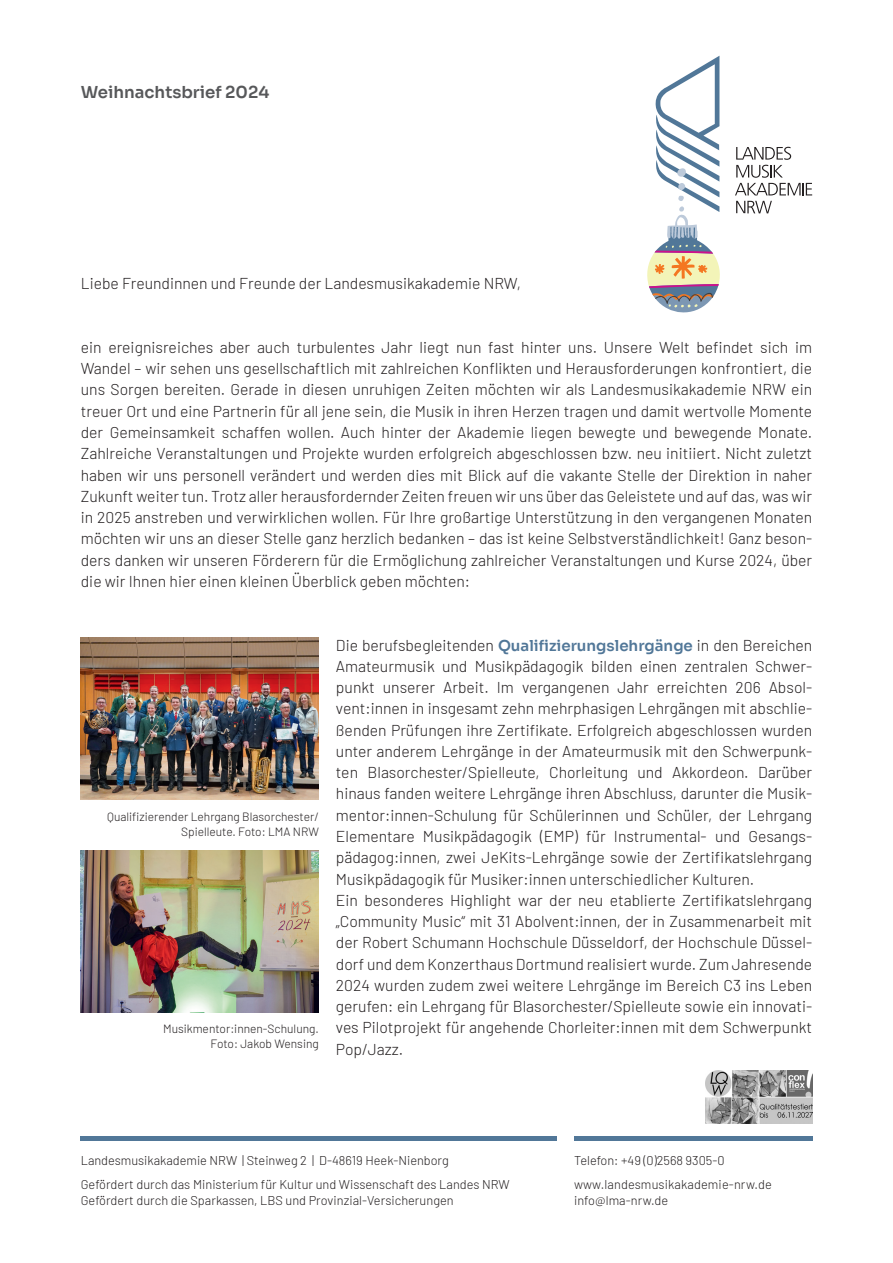
<style>
.page{position:relative;width:893px;height:1263px;background:#fff}
.page>*{position:absolute;margin:0;border:0;box-sizing:border-box;transform-origin:0 0}
.t1{font:600 16.5px "Sora";color:#57585a}
.t2{font:300 15.75px/21.3px "Barlow";color:#231f20;text-align:justify}
.t3{font:300 12.75px/23.9px "Barlow";letter-spacing:.005em;color:#231f20}
.t4{font:300 12.6px "Barlow";letter-spacing:.005em;color:#231f20}
.t5{font:300 12px/15px "Barlow";color:#231f20;text-align:right}
.s1{font-family:"Sora";font-weight:600;font-size:15px;color:#517798}
</style>
<div class="page">
<svg style="left:736px;top:201px;width:36px;height:12px"></svg>
<svg style="left:735px;top:147px;width:77px;height:48px"></svg>
<div style="left:81px;top:1136px;width:476px;height:5px;background:#517798"></div>
<div style="left:574px;top:1136px;width:238px;height:5px;background:#517798"></div>
<img style="left:706px;top:1070px;width:106px;height:53px">
<svg style="left:647px;top:56px;width:73px;height:257px"></svg>
<img style="left:81px;top:638px;width:238px;height:161px">
<img style="left:81px;top:850px;width:238px;height:162px">
<p class="t1" style="left:81px;top:78px;width:190px">Weihnachtsbrief 2024</p>
<p class="t2" style="left:81px;top:272px;width:442px">Liebe Freundinnen und Freunde der Landesmusikakademie NRW,</p>
<p class="t2" style="left:81px;top:335px;width:733px">ein ereignisreiches aber auch turbulentes Jahr liegt nun fast hinter uns. Unsere Welt befindet sich im Wandel – wir sehen uns gesellschaftlich mit zahlreichen Konflikten und Herausforderungen konfrontiert, die uns Sorgen bereiten. Gerade in diesen unruhigen Zeiten möchten wir als Landesmusikakademie NRW ein treuer Ort und eine Partnerin für all jene sein, die Musik in ihren Herzen tragen und damit wertvolle Momente der Gemeinsamkeit schaffen wollen. Auch hinter der Akademie liegen bewegte und bewegende Monate.<br>Zahlreiche Veranstaltungen und Projekte wurden erfolgreich abgeschlossen bzw. neu initiiert. Nicht zuletzt haben wir uns personell verändert und werden dies mit Blick auf die vakante Stelle der Direktion in naher Zukunft weiter tun. Trotz aller herausfordernder Zeiten freuen wir uns über das Geleistete und auf das, was wir in 2025 anstreben und verwirklichen wollen. Für Ihre großartige Unterstützung in den vergangenen Monaten möchten wir uns an dieser Stelle ganz herzlich bedanken – das ist keine Selbstverständlichkeit! Ganz beson&shy;ders danken wir unseren Förderern für die Ermöglichung zahlreicher Veranstaltungen und Kurse 2024, über die wir Ihnen hier einen kleinen Überblick geben möchten:</p>
<p class="t5" style="left:107px;top:808px;width:213px">Qualifizierender Lehrgang Blasorchester/<br>Spielleute. Foto: LMA NRW</p>
<p class="t5" style="left:163px;top:1021px;width:157px">Musikmentor:innen-Schulung.<br>Foto: Jakob Wensing</p>
<p class="t2" style="left:336px;top:633px;width:478px;text-align:left">Die berufsbegleitenden <span class="s1">Qualifizierungslehrgänge</span> in den Bereichen Amateurmusik und Musikpädagogik bilden einen zentralen Schwer&shy;punkt unserer Arbeit. Im vergangenen Jahr erreichten 206 Absol&shy;vent:innen in insgesamt zehn mehrphasigen Lehrgängen mit abschlie&shy;ßenden Prüfungen ihre Zertifikate. Erfolgreich abgeschlossen wurden unter anderem Lehrgänge in der Amateurmusik mit den Schwerpunk&shy;ten Blasorchester/Spielleute, Chorleitung und Akkordeon. Darüber hinaus fanden weitere Lehrgänge ihren Abschluss, darunter die Musik&shy;mentor:innen-Schulung für Schülerinnen und Schüler, der Lehrgang Elementare Musikpädagogik (EMP) für Instrumental- und Gesangs&shy;pädagog:innen, zwei JeKits-Lehrgänge sowie der Zertifikatslehrgang Musikpädagogik für Musiker:innen unterschiedlicher Kulturen.<br>Ein besonderes Highlight war der neu etablierte Zertifikatslehrgang „Community Music“ mit 31 Abolvent:innen, der in Zusammenarbeit mit der Robert Schumann Hochschule Düsseldorf, der Hochschule Düssel&shy;dorf und dem Konzerthaus Dortmund realisiert wurde. Zum Jahresende 2024 wurden zudem zwei weitere Lehrgänge im Bereich C3 ins Leben gerufen: ein Lehrgang für Blasorchester/Spielleute sowie ein innovati&shy;ves Pilotprojekt für angehende Chorleiter:innen mit dem Schwerpunkt Pop/Jazz.</p>
<p class="t3" style="left:81px;top:1148px;width:430px">Landesmusikakademie NRW | Steinweg 2 | D-48619 Heek-Nienborg<br>Gefördert durch das Ministerium für Kultur und Wissenschaft des Landes NRW</p>
<p class="t3" style="left:81px;top:1187px;width:374px">Gefördert durch die Sparkassen, LBS und Provinzial-Versicherungen</p>
<p class="t3" style="left:574px;top:1148px;width:199px">Telefon: +49 (0)2568 9305-0 www.landesmusikakademie-nrw.de</p>
<p class="t4" style="left:574px;top:1191px;width:96px">info@lma-nrw.de</p>
</div>
